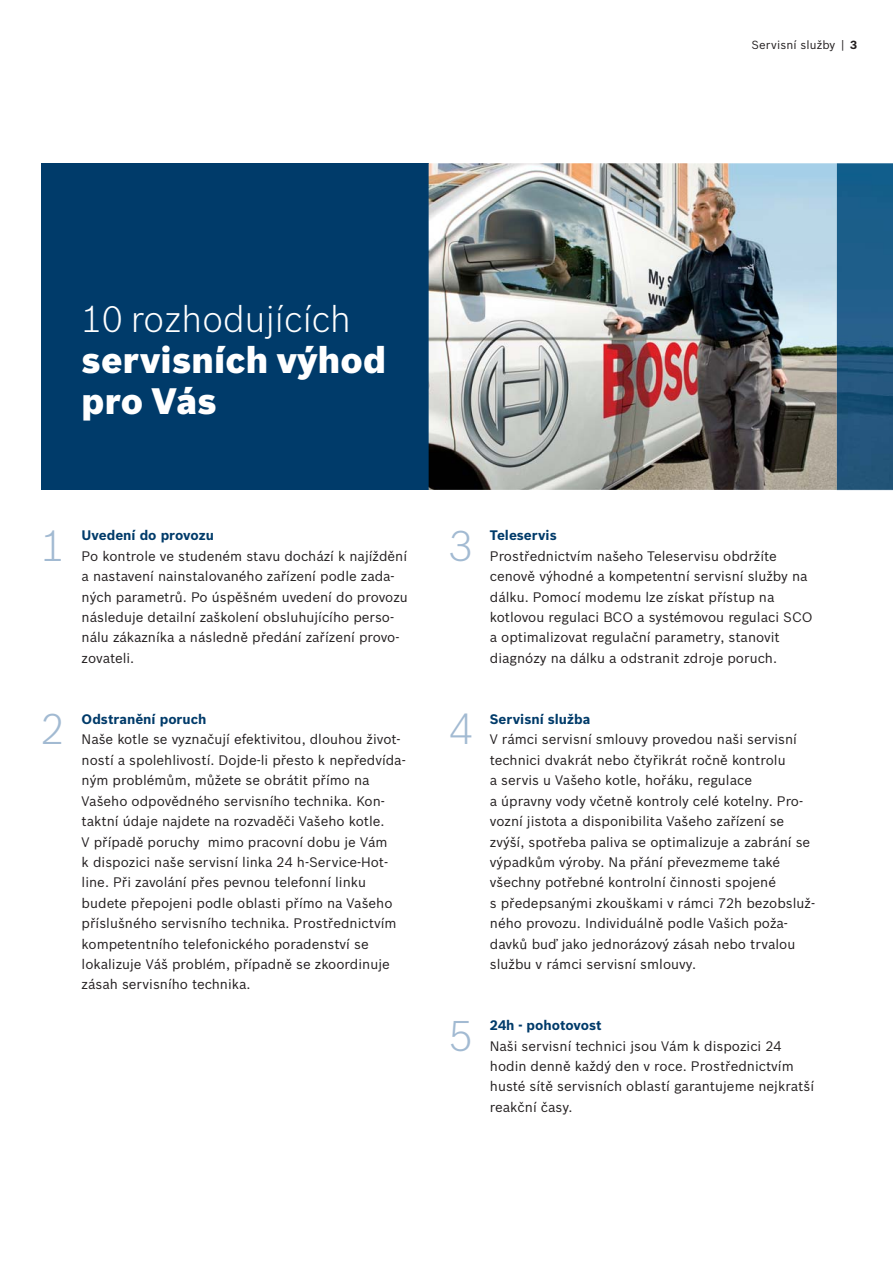
<style>
.page{position:relative;width:893px;height:1263px;background:#fff}
.page>*{position:absolute;margin:0;border:0;box-sizing:border-box;transform-origin:0 0}
.t1{font:300 42px "Bosch Sans";color:#a2bad2}
.t2{font:900 36px/40.8px "Bosch Sans";letter-spacing:.005em;color:#fff}
.t3{font:300 36px "Bosch Sans";letter-spacing:.005em;color:#fff}
.t4{font:13.5px/20.4px "Bosch Sans";color:#231f20}
.t5{font:700 13.5px "Bosch Sans";color:#003b6a}
.t6{font:11.55px "Bosch Sans";letter-spacing:.01em;color:#231f20}
.s1{font-weight:700}
</style>
<div class="page">
<div style="left:41px;top:163px;width:388px;height:327px;background:#003b6a"></div>
<img style="left:429px;top:163px;width:408px;height:327px">
<img style="left:837px;top:163px;width:56px;height:327px">
<p class="t6" style="left:751px;top:39px;width:107px">Servisní služby | <span class="s1">3</span></p>
<h2 class="t3" style="left:82px;top:301px;width:271px">10 rozhodujících</h2>
<h2 class="t2" style="left:82px;top:341px;width:306px">servisních výhod pro Vás</h2>
<h1 class="t1" style="left:41px;top:525px;width:25px">1</h1>
<h1 class="t1" style="left:41px;top:709px;width:25px">2</h1>
<p class="t5" style="left:82px;top:529px;width:134px">Uvedení do provozu</p>
<p class="t4" style="left:82px;top:546px;width:328px">Po kontrole ve studeném stavu dochází k najíždění a nastavení nainstalovaného zařízení podle zada&shy;ných parametrů. Po úspěšném uvedení do provozu následuje detailní zaškolení obsluhujícího perso&shy;nálu zákazníka a následně předání zařízení provo&shy;zovateli.</p>
<p class="t5" style="left:82px;top:713px;width:126px">Odstranění poruch</p>
<p class="t4" style="left:82px;top:730px;width:326px">Naše kotle se vyznačují efektivitou, dlouhou život&shy;ností a spolehlivostí. Dojde-li přesto k nepředvída&shy;ným problémům, můžete se obrátit přímo na Vašeho odpovědného servisního technika. Kon&shy;taktní údaje najdete na rozvaděči Vašeho kotle.<br>V případě poruchy mimo pracovní dobu je Vám<br>k dispozici naše servisní linka 24 h-Service-Hot&shy;line. Při zavolání přes pevnou telefonní linku budete přepojeni podle oblasti přímo na Vašeho příslušného servisního technika. Prostřednictvím kompetentního telefonického poradenství se lokalizuje Váš problém, případně se zkoordinuje zásah servisního technika.</p>
<h1 class="t1" style="left:449px;top:525px;width:25px">3</h1>
<p class="t5" style="left:490px;top:529px;width:68px">Teleservis</p>
<p class="t4" style="left:490px;top:546px;width:324px">Prostřednictvím našeho Teleservisu obdržíte cenově výhodné a kompetentní servisní služby na dálku. Pomocí modemu lze získat přístup na kotlovou regulaci BCO a systémovou regulaci SCO a optimalizovat regulační parametry, stanovit diagnózy na dálku a odstranit zdroje poruch.</p>
<h1 class="t1" style="left:449px;top:709px;width:25px">4</h1>
<p class="t5" style="left:490px;top:713px;width:102px">Servisní služba</p>
<p class="t4" style="left:490px;top:730px;width:327px">V rámci servisní smlouvy provedou naši servisní technici dvakrát nebo čtyřikrát ročně kontrolu<br>a servis u Vašeho kotle, hořáku, regulace<br>a úpravny vody včetně kontroly celé kotelny. Pro&shy;vozní jistota a disponibilita Vašeho zařízení se zvýší, spotřeba paliva se optimalizuje a zabrání se výpadkům výroby. Na přání převezmeme také všechny potřebné kontrolní činnosti spojené<br>s předepsanými zkouškami v rámci 72h bezobsluž&shy;ného provozu. Individuálně podle Vašich poža&shy;davků buď jako jednorázový zásah nebo trvalou službu v rámci servisní smlouvy.</p>
<h1 class="t1" style="left:449px;top:1015px;width:25px">5</h1>
<p class="t5" style="left:490px;top:1019px;width:113px">24h - pohotovost</p>
<p class="t4" style="left:490px;top:1036px;width:326px">Naši servisní technici jsou Vám k dispozici 24 hodin denně každý den v roce. Prostřednictvím husté sítě servisních oblastí garantujeme nejkratší reakční časy.</p>
</div>
